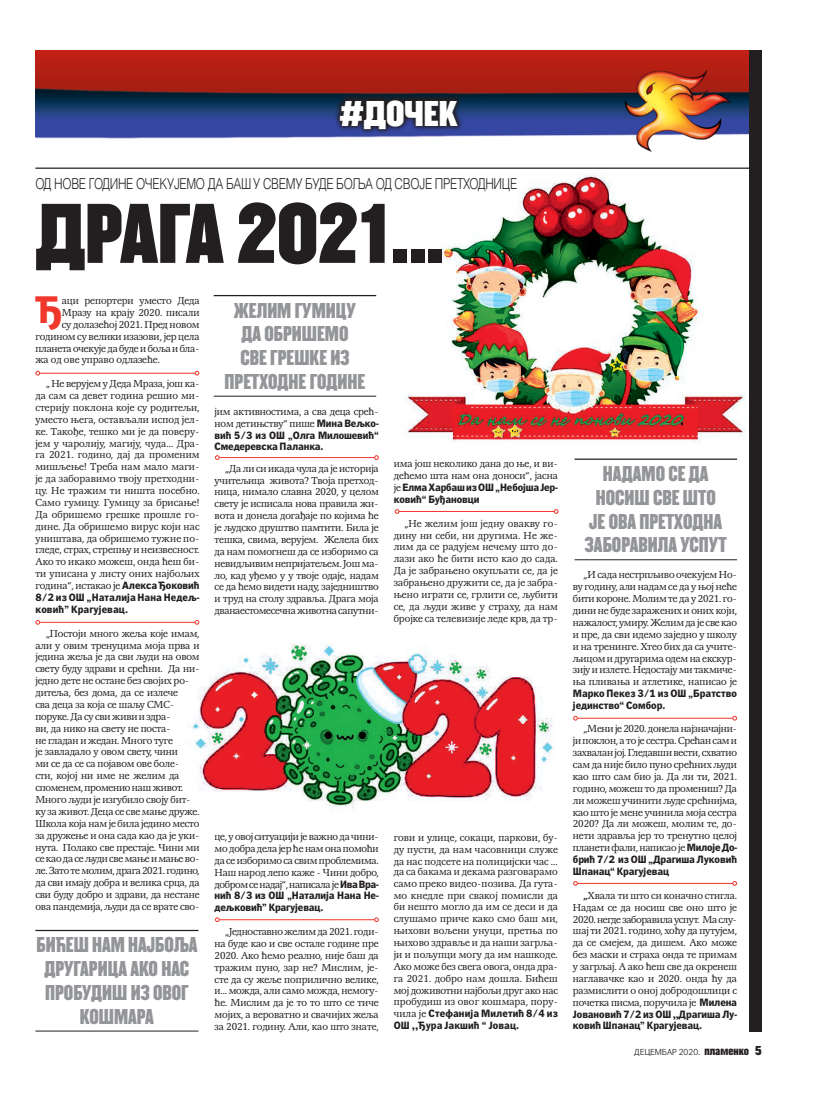
<style>
.page{position:relative;width:815px;height:1106px;background:#fff}
.page>*{position:absolute;margin:0;border:0;box-sizing:border-box;transform-origin:0 0}
.t1{font:73.75px "Champion Middle";letter-spacing:-.005em;color:#231f20;scale:.95 1}
.t2{font:700 38.5px "Politika Sans";color:#ef372b}
.t3{font:31.25px "Champion Middle";color:#fff}
.t4{font:18.75px/23.8px "Champion Welter";color:#939598;text-align:center}
.t5{font:300 15px "SP Helicon Cy Narrow";letter-spacing:-.02em;color:#231f20;scale:.96 1}
.t6{font:10.62px/11.9px "Magna";letter-spacing:-.01em;color:#231f20;text-align:justify}
.t7{font:700 10.62px/11.9px "Politika Sans";letter-spacing:-.005em;color:#231f20}
.t8{font:300 8.75px "Politika Sans Display";color:#231f20}
.s1{font-family:"Cambria"}
.s2{font-family:"Politika Sans";font-weight:700}
.s3{font-family:"Magna";font-weight:400}
.s4{font-weight:700}
.s5{font-family:"Champion Welter";font-weight:400;font-size:10.62px}
.s6{font-family:"Champion Middle";font-weight:400;font-size:11.25px}
</style>
<div class="page">
<img style="left:35px;top:50px;width:714px;height:89px">
<img style="left:610px;top:52px;width:133px;height:41px">
<img style="left:167px;top:621px;width:408px;height:265px">
<img style="left:405px;top:173px;width:340px;height:269px">
<svg style="left:333px;top:93px;width:416px;height:59px"></svg>
<div style="left:749px;top:50px;width:13px;height:981px;background:#231f20"></div>
<hr style="left:219px;top:457px;width:156px;height:1px;background:#ef372b">
<svg style="left:215px;top:455px;width:5px;height:5px"></svg>
<svg style="left:374px;top:455px;width:5px;height:5px"></svg>
<hr style="left:399px;top:511px;width:155px;height:1px;background:#ef372b">
<svg style="left:395px;top:509px;width:4px;height:5px"></svg>
<svg style="left:554px;top:509px;width:5px;height:5px"></svg>
<hr style="left:219px;top:919px;width:156px;height:1px;background:#ef372b">
<svg style="left:215px;top:917px;width:5px;height:5px"></svg>
<svg style="left:374px;top:917px;width:5px;height:5px"></svg>
<hr style="left:577px;top:883px;width:156px;height:1px;background:#ef372b">
<svg style="left:573px;top:881px;width:5px;height:4px"></svg>
<svg style="left:732px;top:881px;width:5px;height:4px"></svg>
<hr style="left:577px;top:717px;width:156px;height:1px;background:#ef372b">
<svg style="left:573px;top:716px;width:5px;height:4px"></svg>
<svg style="left:732px;top:716px;width:5px;height:4px"></svg>
<hr style="left:40px;top:622px;width:155px;height:1px;background:#ef372b">
<svg style="left:35px;top:620px;width:5px;height:4px"></svg>
<svg style="left:195px;top:620px;width:4px;height:4px"></svg>
<hr style="left:40px;top:373px;width:155px;height:1px;background:#ef372b">
<svg style="left:35px;top:371px;width:5px;height:4px"></svg>
<svg style="left:195px;top:371px;width:4px;height:4px"></svg>
<hr style="left:214px;top:295px;width:162px;height:1px;background:#231f20">
<hr style="left:214px;top:396px;width:162px;height:1px;background:#231f20">
<hr style="left:575px;top:458px;width:162px;height:2px;background:#231f20">
<hr style="left:575px;top:559px;width:162px;height:1px;background:#231f20">
<hr style="left:35px;top:929px;width:163px;height:2px;background:#231f20">
<hr style="left:35px;top:1030px;width:163px;height:1px;background:#231f20">
<hr style="left:35px;top:167px;width:727px;height:2px;background:#231f20">
<h3 class="t3" style="left:339px;top:92px;width:119px">#дочек</h3>
<h3 class="t5" style="left:35px;top:175px;width:503px">Од Нове године очеку-јемо да баш у свему бу-де боља од своје претходнице</h3>
<h1 class="t1" style="left:35px;top:184px;width:432px">Дра-га 2021...</h1>
<h3 class="t4" style="left:225px;top:298px;width:142px">Желим гумицу да обришемо<br>све грешке из претходне године</h3>
<h2 class="t2" style="left:35px;top:294px;width:28px">Ђ</h2>
<p class="t6" style="left:62px;top:295px;width:139px">аци репортери уместо Деда</p>
<p class="t6" style="left:62px;top:306px;width:139px">Мразу на крају 2020. писали</p>
<p class="t6" style="left:62px;top:318px;width:139px">су долазећој 2021. Пред новом</p>
<p class="t6" style="left:35px;top:330px;width:166px">годином су велики изазови, јер цела</p>
<p class="t6" style="left:35px;top:342px;width:166px">планета очекује да буде и боља и бла-</p>
<p class="t6" style="left:35px;top:354px;width:126px">жа од ове управо одлазеће.</p>
<p class="t6" style="left:35px;top:378px;width:166px;text-indent:11px"><span class="s1">„</span> Не верујем у Деда Мраза, још ка&shy;да сам са девет година решио ми&shy;стерију поклона које су родитељи, уместо њега, остављали испод јел&shy;ке. Такође, тешко ми је да поверу&shy;јем у чаролију, магију, чуда... Дра&shy;га 2021. годино, дај да променим мишљење! Треба нам мало маги&shy;је да заборавимо твоју претходни&shy;цу. Не тражим ти ништа посебно.<br>Само гумицу. Гумицу за брисање!<br>Да обришемо грешке прошле го&shy;дине. Да обришемо вирус који нас уништава, да обришемо тужне по&shy;гледе, страх, стрепњу и неизвесност.<br>Ако то икако можеш, онда ћеш би&shy;ти уписана у листу оних најбољих година“, истакао је <span class="s2">Алекса Ђоковић</span></p>
<p class="t7" style="left:35px;top:592px;width:166px">8/2 из ОШ „Наталија Нана Недељ&shy;ковић” Крагујевац.</p>
<p class="t6" style="left:35px;top:627px;width:166px;text-align:left;text-indent:11px">„Постоји много жеља које имам, али у овим тренуцима моја прва и једина жеља је да сви људи на овом свету буду здрави и срећни. Да ни&shy;једно дете не остане без својих ро&shy;дитеља, без дома, да се излече<br>сва деца за која се шаљу СМС&shy;поруке. Да су сви живи и здра-<br>ви, да нико на свету не поста-<br>не гладан и жедан. Много туге<br>је завладало у овом свету, чини<br>ми се да се са појавом ове боле-<br>сти, којој ни име не желим да споменем, променио наш живот.<br>Много људи је изгубило своју бит&shy;ку за живот. Деца се све мање друже.<br>Школа која нам је била једино место за дружење и она сада као да је уки&shy;нута. Полако све престаје. Чини ми се као да се људи све мање и мање во&shy;ле. Зато те молим, драга 2021. годино, да сви имају добра и велика срца, да сви буду добро и здрави, да нестане ова пандемија, људи да се врате сво-</p>
<p class="t6" style="left:215px;top:405px;width:166px">јим активностима, а сва деца срећ&shy;ном детињству“ пише <span class="s2">Мина Вељко-</span></p>
<p class="t7" style="left:215px;top:430px;width:166px">вић 5/3 из ОШ „Олга Милошевић“<br>Смедеревска Паланка.</p>
<p class="t6" style="left:215px;top:462px;width:166px;text-indent:11px">„Да ли си икада чула да је историја учитељица живота? Твоја претход&shy;ница, нимало славна 2020, у целом свету је исписала нова правила жи&shy;вота и донела догађаје по којима ће је људско друштво памтити. Била је тешка, свима, верујем. Желела бих да нам помогнеш да се изборимо са невидљивим непријатељем. Још ма&shy;ло, кад уђемо у у твоје одаје, надам се да ћемо видети наду, заједништво и труд на столу здравља. Драга моја дванаестомесечна животна сапутни-</p>
<p class="t6" style="left:394px;top:458px;width:166px">има још неколико дана до ње, и ви&shy;дећемо шта нам она доноси“, јасна</p>
<p class="t7" style="left:394px;top:482px;width:166px"><span class="s3">је</span> Елма Харбаш из ОШ „Небојша Јер&shy;ковић“ Буђановци</p>
<p class="t6" style="left:394px;top:517px;width:166px;text-indent:11px">„Не желим још једну овакву го&shy;дину ни себи, ни другима. Не же&shy;лим да се радујем нечему што до&shy;лази ако ће бити исто као до сада.<br>Да је забрањено окупљати се, да је забрањено дружити се, да је забра&shy;њено играти се, грлити се, љубити се, да људи живе у страху, да нам бројке са телевизије леде крв, да тр-</p>
<p class="t6" style="left:215px;top:830px;width:166px">це, у овој ситуацији је важно да чини&shy;мо добра дела јер ће нам она помоћи да се изборимо са свим проблемима.<br>Наш народ лепо каже - Чини добро, добром се надај“, написала је <span class="s2">Ива Вра-</span></p>
<p class="t7" style="left:215px;top:890px;width:166px">нић 8/3 из ОШ „Наталија Нана Не&shy;дељковић” Крагујевац.</p>
<p class="t6" style="left:215px;top:925px;width:166px;text-indent:11px">„Једноставно желим да 2021. годи&shy;на буде као и све остале године пре 2020. Ако ћемо реално, није баш да тражим пуно, зар не? Мислим, је&shy;сте да су жеље поприлично велике, и... можда, али само можда, немогу&shy;ће. Мислим да је то то што се тиче мојих, а вероватно и свачијих жеља за 2021. годину. Али, као што знате,</p>
<p class="t6" style="left:394px;top:831px;width:166px">гови и улице, сокаци, паркови, бу&shy;ду пусти, да нам часовници служе да нас подсете на полицијски час ...</p>
<p class="t6" style="left:394px;top:865px;width:166px">да са бакама и декама разговарамо само преко видео- позива. Да гута&shy;мо кнедле при свакој помисли да би нешто могло да им се деси и да слушамо приче како смо баш ми, њихови вољени унуци, претња по њихово здравље и да наши загрља&shy;ји и пољупци могу да им нашкоде.<br>Ако може без свега овога, онда дра&shy;га 2021. добро нам дошла. Бићеш мој доживотни најбољи друг ако нас пробудиш из овог кошмара, пору-</p>
<p class="t7" style="left:394px;top:1008px;width:166px"><span class="s3">чила је</span> Стефанија Милетић 8/4 из<br>ОШ ,,Ђура Јакшић “ Јовац.</p>
<h3 class="t4" style="left:36px;top:933px;width:163px">Бићеш нам најбоља другарица ако нас пробудиш из овог кошмара</h3>
<h3 class="t4" style="left:585px;top:462px;width:143px">Надамо се да носиш све што<br>је ова претходна заборавила успут</h3>
<p class="t6" style="left:573px;top:569px;width:166px;text-indent:11px">„И сада нестрпљиво очекујем Но&shy;ву годину, али надам се да у њој неће бити короне. Молим те да у 2021. го&shy;дини не буде заражених и оних који, нажалост, умиру. Желим да је све као и пре, да сви идемо заједно у школу и на тренинге. Хтео бих да са учите&shy;љицом и другарима одем на екскур&shy;зију и излете. Недостају ми такмиче&shy;ња пливања и атлетике, написао је</p>
<p class="t7" style="left:573px;top:688px;width:166px">Марко Пекез 3/1 из ОШ „Братство јединство“ Сомбор.</p>
<p class="t6" style="left:573px;top:723px;width:166px;text-indent:11px">„Мени је 2020. донела најзначајни&shy;ји поклон, а то је сестра. Срећан сам и захвалан јој. Гледавши вести, схватио сам да није било пуно срећних људи као што сам био ја. Да ли ти, 2021. годино, можеш то да промениш? Да ли можеш учинити људе срећнијма, као што је мене учинила моја сестра 2020? Да ли можеш, молим те, до&shy;нети здравља јер то тренутно целој планети фали, написао је <span class="s2">Милоје До-</span></p>
<p class="t7" style="left:573px;top:854px;width:166px">брић 7/2 из ОШ „Драгиша Луковић<br>Шпанац“ Крагујевац</p>
<p class="t6" style="left:573px;top:889px;width:166px;text-indent:11px"><span class="s4">„</span>Хвала ти што си коначно стигла.<br>Надам се да носиш све оно што је 2020. негде заборавила успут. Ма слу&shy;шај ти 2021. годино, хоћу да путујем, да се смејем, да дишем. Ако може без маски и страха онда те примам у загрљај. А ако ћеш све да окренеш наглавачке као и 2020. онда ћу да размислити о оној добродошлици с почетка писма, поручила је <span class="s2">Милена</span></p>
<p class="t7" style="left:573px;top:1008px;width:166px">Јовановић 7/2 из ОШ ,,Драгиша Лу&shy;ковић Шпанац” Kрагујевац.</p>
<p class="t8" style="left:634px;top:1048px;width:129px">децЕМБАР 2020. <span class="s5">пламенко</span> <span class="s6">5</span></p>
</div>
